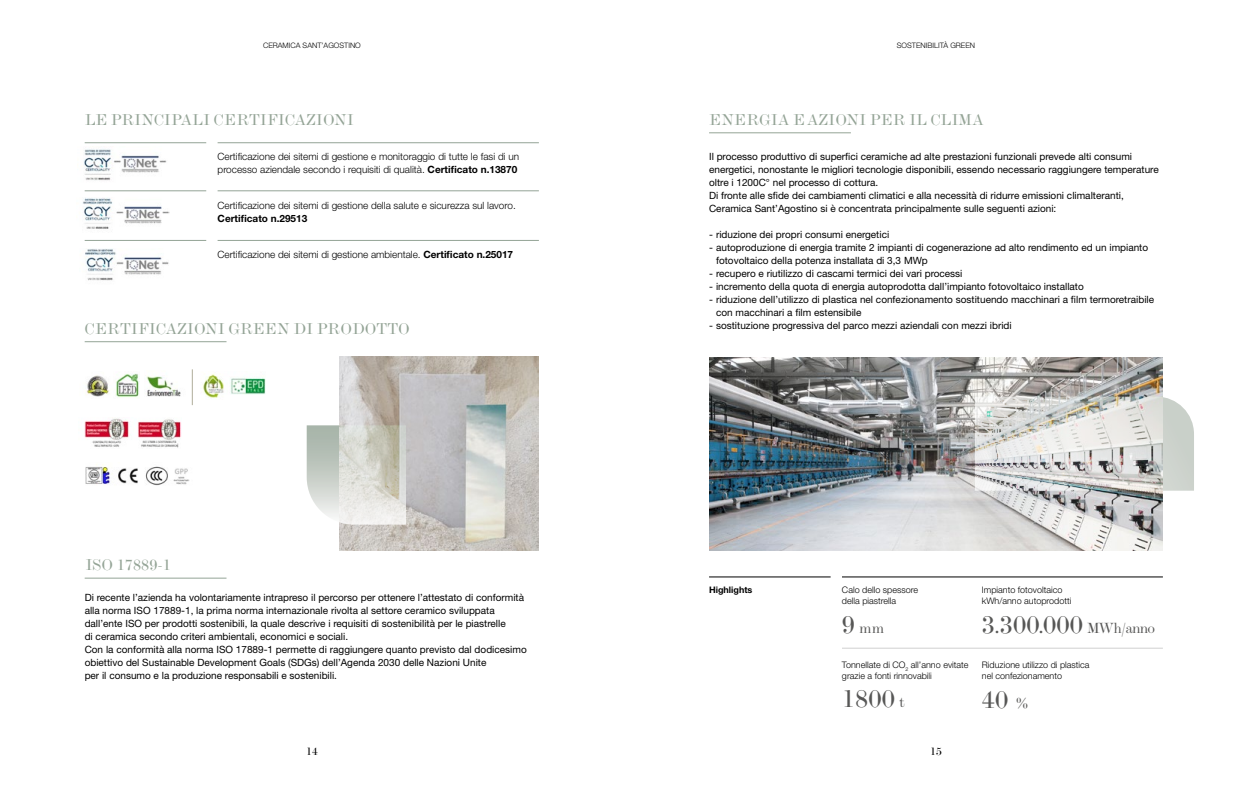
<style>
.page{position:relative;width:1248px;height:794px;background:#fff}
.page>*{position:absolute;margin:0;border:0;box-sizing:border-box;transform-origin:0 0}
.t1{font:26px "Baron MT Modern Text";color:#575756}
.t2{font:16px "Baron MT Modern Text";color:#94a496}
.t3{font:15px "Baron MT Modern Text";color:#575756}
.t4{font:11.4px "Baron MT Modern Text";color:#000}
.t5{font:10px/13px "Helvetica Neue LT Std";color:#000}
.t6{font:300 10px/13px "Helvetica Neue LT Std";color:#000}
.t7{font:700 10px "Helvetica Neue LT Std";color:#000}
.t8{font:300 9px/11px "Helvetica Neue LT Std";color:#000}
.t9{font:700 9px "Helvetica Neue LT Std";color:#000}
.t10{font:300 7.5px "Helvetica Neue LT Std";color:#000}
.s1{font-weight:700}
.s2{font-size:26px}
.s3{font-size:15px}
</style>
<div class="page">
<hr style="left:217px;top:142px;width:322px;height:1px;background:#94a496">
<hr style="left:217px;top:190px;width:322px;height:1px;background:#94a496">
<hr style="left:217px;top:240px;width:322px;height:1px;background:#94a496">
<hr style="left:85px;top:142px;width:121px;height:1px;background:#94a496">
<hr style="left:85px;top:190px;width:121px;height:1px;background:#94a496">
<hr style="left:85px;top:240px;width:121px;height:1px;background:#94a496">
<img style="left:84px;top:149px;width:83px;height:32px">
<img style="left:82px;top:198px;width:87px;height:31px">
<img style="left:85px;top:249px;width:84px;height:32px">
<hr style="left:192px;top:369px;width:1px;height:36px;background:#b0ad9b">
<img style="left:87px;top:375px;width:22px;height:22px">
<img style="left:115px;top:373px;width:24px;height:25px">
<img style="left:146px;top:376px;width:35px;height:21px">
<img style="left:84px;top:418px;width:97px;height:30px">
<img style="left:85px;top:464px;width:105px;height:22px">
<img style="left:202px;top:374px;width:64px;height:24px">
<hr style="left:85px;top:341px;width:141px;height:1px;background:#94a496">
<hr style="left:85px;top:578px;width:141px;height:1px;background:#94a496">
<hr style="left:841px;top:576px;width:321px;height:1px;background:#000">
<hr style="left:841px;top:648px;width:321px;height:1px;background:#d0d0d0">
<hr style="left:709px;top:576px;width:121px;height:1px;background:#000">
<img style="left:709px;top:357px;width:453px;height:193px">
<hr style="left:709px;top:133px;width:141px;height:1px;background:#94a496">
<img style="left:339px;top:357px;width:200px;height:193px">
<svg style="left:974px;top:396px;width:219px;height:95px"></svg>
<svg style="left:307px;top:425px;width:99px;height:99px"></svg>
<p class="t10" style="left:263px;top:41px;width:99px">CERAMICA SANT’AGOSTINO</p>
<p class="t10" style="left:896px;top:41px;width:80px">SOSTENIBILITÀ GREEN</p>
<h2 class="t2" style="left:85px;top:110px;width:271px">LE PRINCIPALI CERTIFICAZIONI</h2>
<p class="t6" style="left:217px;top:149px;width:303px">Certificazione dei sitemi di gestione e monitoraggio di tutte le fasi di un processo aziendale secondo i requisiti di qualità. <span class="s1">Certificato n.13870</span></p>
<p class="t6" style="left:217px;top:199px;width:300px">Certificazione dei sitemi di gestione della salute e sicurezza sul lavoro.</p>
<p class="t7" style="left:217px;top:212px;width:91px">Certificato n.29513</p>
<p class="t6" style="left:217px;top:248px;width:297px">Certificazione dei sitemi di gestione ambientale. <span class="s1">Certificato n.25017</span></p>
<h2 class="t2" style="left:85px;top:319px;width:327px">CERTIFICAZIONI GREEN DI PRODOTTO</h2>
<h2 class="t2" style="left:85px;top:555px;width:87px">ISO 17889-1</h2>
<p class="t5" style="left:85px;top:590px;width:443px">Di recente l’azienda ha volontariamente intrapreso il percorso per ottenere l’attestato di conformità alla norma ISO 17889-1, la prima norma internazionale rivolta al settore ceramico sviluppata dall’ente ISO per prodotti sostenibili, la quale descrive i requisiti di sostenibilità per le piastrelle<br>di ceramica secondo criteri ambientali, economici e sociali.<br>Con la conformità alla norma ISO 17889-1 permette di raggiungere quanto previsto dal dodicesimo obiettivo del Sustainable Development Goals (SDGs) dell’Agenda 2030 delle Nazioni Unite<br>per il consumo e la produzione responsabili e sostenibili.</p>
<h2 class="t2" style="left:709px;top:110px;width:276px">ENERGIA E AZIONI PER IL CLIMA</h2>
<p class="t5" style="left:709px;top:149px;width:451px">Il processo produttivo di superfici ceramiche ad alte prestazioni funzionali prevede alti consumi energetici, nonostante le migliori tecnologie disponibili, essendo necessario raggiungere temperature oltre i 1200C° nel processo di cottura.<br>Di fronte alle sfide dei cambiamenti climatici e alla necessità di ridurre emissioni climalteranti, Ceramica Sant’Agostino si è concentrata principalmente sulle seguenti azioni:</p>
<p class="t5" style="left:709px;top:227px;width:182px">- riduzione dei propri consumi energetici</p>
<p class="t5" style="left:716px;top:240px;width:433px;text-indent:-7px">- autoproduzione di energia tramite 2 impianti di cogenerazione ad alto rendimento ed un impianto fotovoltaico della potenza installata di 3,3 MWp</p>
<p class="t5" style="left:709px;top:266px;width:255px">- recupero e riutilizzo di cascami termici dei vari processi</p>
<p class="t5" style="left:709px;top:279px;width:376px">- incremento della quota di energia autoprodotta dall’impianto fotovoltaico installato</p>
<p class="t5" style="left:716px;top:292px;width:439px;text-indent:-7px">- riduzione dell’utilizzo di plastica nel confezionamento sostituendo macchinari a film termoretraibile con macchinari a film estensibile</p>
<p class="t5" style="left:709px;top:318px;width:304px">- sostituzione progressiva del parco mezzi aziendali con mezzi ibridi</p>
<p class="t9" style="left:709px;top:584px;width:45px">Highlights</p>
<p class="t8" style="left:841px;top:584px;width:78px">Calo dello spessore della piastrella</p>
<p class="t8" style="left:981px;top:584px;width:91px">Impianto fotovoltaico kWh/anno autoprodotti</p>
<h3 class="t3" style="left:841px;top:619px;width:44px"><span class="s2">9</span> mm</h3>
<h1 class="t1" style="left:981px;top:608px;width:175px">3.300.000 <span class="s3">MWh/anno</span></h1>
<p class="t8" style="left:841px;top:659px;width:128px">Tonnellate di CO<sub>2</sub> all’anno evitate grazie a fonti rinnovabili</p>
<p class="t8" style="left:981px;top:659px;width:109px">Riduzione utilizzo di plastica nel confezionamento</p>
<h1 class="t1" style="left:841px;top:683px;width:64px">1800 <span class="s3">t</span></h1>
<h1 class="t1" style="left:981px;top:684px;width:49px">40 <span class="s3">%</span></h1>
<p class="t4" style="left:306px;top:744px;width:13px">14</p>
<p class="t4" style="left:930px;top:744px;width:13px">15</p>
</div>
